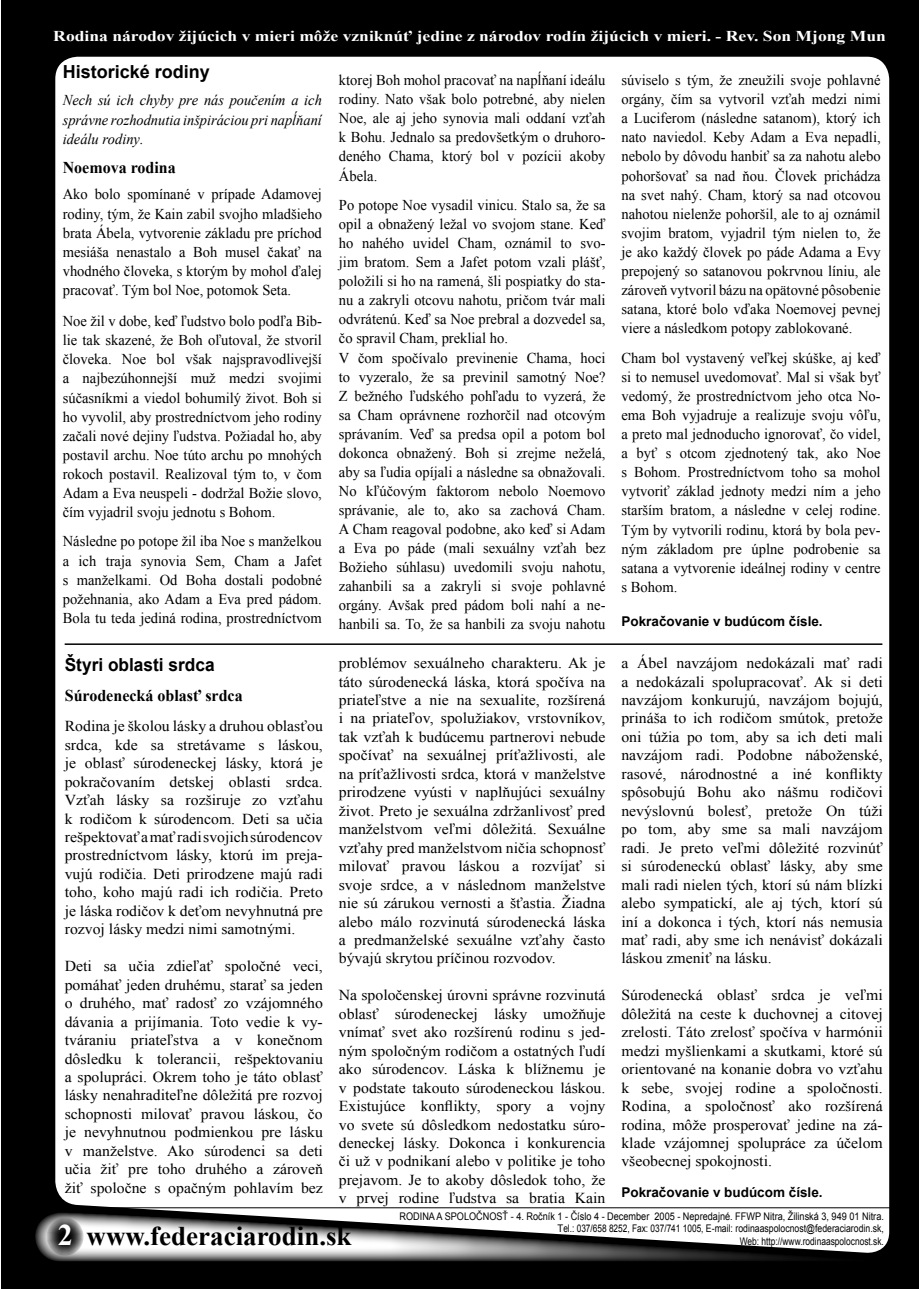
<style>
.page{position:relative;width:919px;height:1289px;background:#fff}
.page>*{position:absolute;margin:0;border:0;box-sizing:border-box;transform-origin:0 0}
.t1{font:700 30px "Times New Roman";color:#fff}
.t2{font:700 27px "Times New Roman";color:#000}
.t3{font:700 18px "Arial";color:#000;scale:.96 1}
.t4{font:700 18px "Arial";color:#000}
.t5{font:700 16.5px "Times New Roman";color:#000}
.t6{font:15.15px/18.5px "Times New Roman";color:#000;text-align:justify;scale:1.04 1}
.t7{font:15px/19px "Times New Roman";color:#000;text-align:justify}
.t8{font:700 15px "Times New Roman";color:#fff;scale:1.17 1}
.t9{font:italic 15px/19.5px "Times New Roman";color:#000;text-align:justify;scale:.96 1}
.t10{font:700 13.5px "Arial";color:#000}
.t11{font:10.5px/12.6px "Arial";color:#000;text-align:right;scale:.87 1}
.t12{font:10.5px "Arial";color:#000;scale:.8 1}
</style>
<div class="page">
<div style="left:1px;top:0;width:917px;height:1288px;background:#000"></div>
<svg style="left:35px;top:1212px;width:855px;height:49px"></svg>
<div style="left:55px;top:57px;width:834px;height:1196px;background:#fff"></div>
<hr style="left:96px;top:1207px;width:800px;height:1px;background:#000">
<svg style="left:47px;top:1217px;width:37px;height:38px"></svg>
<hr style="left:65px;top:643px;width:817px;height:2px;background:#000">
<p class="t8" style="left:53px;top:26px;width:713px">Rodina národov žijúcich v mieri môže vzniknúť jedine z národov rodín žijúcich v mieri. - Rev. Son Mjong Mun</p>
<p class="t4" style="left:63px;top:60px;width:149px">Historické rodiny</p>
<p class="t9" style="left:63px;top:90px;width:271px">Nech sú ich chyby pre nás poučením a ich správne rozhodnutia inšpiráciou pri napĺňaní ideálu rodiny.</p>
<p class="t5" style="left:63px;top:156px;width:115px">Noemova rodina</p>
<p class="t7" style="left:63px;top:185px;width:261px">Ako bolo spomínané v prípade Adamovej rodiny, tým, že Kain zabil svojho mladšieho brata Ábela, vytvorenie základu pre príchod mesiáša nenastalo a Boh musel čakať na vhodného človeka, s ktorým by mohol ďalej pracovať. Tým bol Noe, potomok Seta.</p>
<p class="t7" style="left:63px;top:311px;width:261px">Noe žil v dobe, keď ľudstvo bolo podľa Bib&shy;lie tak skazené, že Boh oľutoval, že stvoril človeka. Noe bol však najspravodlivejší a najbezúhonnejší muž medzi svojimi súčasníkmi a viedol bohumilý život. Boh si ho vyvolil, aby prostredníctvom jeho rodiny začali nové dejiny ľudstva. Požiadal ho, aby postavil archu. Noe túto archu po mnohých rokoch postavil. Realizoval tým to, v čom Adam a Eva neuspeli - dodržal Božie slovo, čím vyjadril svoju jednotu s Bohom.</p>
<p class="t7" style="left:63px;top:531px;width:261px">Následne po potope žil iba Noe s manželkou a ich traja synovia Sem, Cham a Jafet s manželkami. Od Boha dostali podobné požehnania, ako Adam a Eva pred pádom.<br>Bola tu teda jediná rodina, prostredníctvom</p>
<p class="t7" style="left:339px;top:70px;width:268px">ktorej Boh mohol pracovať na napĺňaní ideálu rodiny. Nato však bolo potrebné, aby nielen Noe, ale aj jeho synovia mali oddaní vzťah k Bohu. Jednalo sa predovšetkým o druhoro&shy;deného Chama, ktorý bol v pozícii akoby Ábela.</p>
<p class="t7" style="left:339px;top:195px;width:268px;text-align:left">Po potope Noe vysadil vinicu. Stalo sa, že sa opil a obnažený ležal vo svojom stane. Keď ho nahého uvidel Cham, oznámil to svo&shy;jim bratom. Sem a Jafet potom vzali plášť, položili si ho na ramená, šli pospiatky do sta&shy;nu a zakryli otcovu nahotu, pričom tvár mali odvrátenú. Keď sa Noe prebral a dozvedel sa, čo spravil Cham, preklial ho.<br>V čom spočívalo previnenie Chama, hoci to vyzeralo, že sa previnil samotný Noe?<br>Z bežného ľudského pohľadu to vyzerá, že sa Cham oprávnene rozhorčil nad otcovým správaním. Veď sa predsa opil a potom bol dokonca obnažený. Boh si zrejme neželá, aby sa ľudia opíjali a následne sa obnažovali.<br>No kľúčovým faktorom nebolo Noemovo správanie, ale to, ako sa zachová Cham.<br>A Cham reagoval podobne, ako keď si Adam a Eva po páde (mali sexuálny vzťah bez Božieho súhlasu) uvedomili svoju nahotu, zahanbili sa a zakryli si svoje pohlavné orgány. Avšak pred pádom boli nahí a ne&shy;hanbili sa. To, že sa hanbili za svoju nahotu</p>
<p class="t7" style="left:621px;top:70px;width:261px">súviselo s tým, že zneužili svoje pohlavné orgány, čím sa vytvoril vzťah medzi nimi a Luciferom (následne satanom), ktorý ich nato naviedol. Keby Adam a Eva nepadli, nebolo by dôvodu hanbiť sa za nahotu alebo pohoršovať sa nad ňou. Človek prichádza na svet nahý. Cham, ktorý sa nad otcovou nahotou nielenže pohoršil, ale to aj oznámil svojim bratom, vyjadril tým nielen to, že je ako každý človek po páde Adama a Evy prepojený so satanovou pokrvnou líniu, ale zároveň vytvoril bázu na opätovné pôsobenie satana, ktoré bolo vďaka Noemovej pevnej viere a následkom potopy zablokované.</p>
<p class="t7" style="left:621px;top:348px;width:261px">Cham bol vystavený veľkej skúške, aj keď si to nemusel uvedomovať. Mal si však byť vedomý, že prostredníctvom jeho otca No&shy;ema Boh vyjadruje a realizuje svoju vôľu, a preto mal jednoducho ignorovať, čo videl, a byť s otcom zjednotený tak, ako Noe s Bohom. Prostredníctvom toho sa mohol vytvoriť základ jednoty medzi ním a jeho starším bratom, a následne v celej rodine.<br>Tým by vytvorili rodinu, ktorá by bola pev&shy;ným základom pre úplne podrobenie sa satana a vytvorenie ideálnej rodiny v centre s Bohom.</p>
<p class="t10" style="left:621px;top:612px;width:203px">Pokračovanie v budúcom čísle.</p>
<p class="t3" style="left:65px;top:652px;width:158px">Štyri oblasti srdca</p>
<p class="t5" style="left:65px;top:684px;width:179px">Súrodenecká oblasť srdca</p>
<p class="t6" style="left:65px;top:716px;width:250px">Rodina je školou lásky a druhou oblasťou srdca, kde sa stretávame s láskou, je oblasť súrodeneckej lásky, ktorá je pokračovaním detskej oblasti srdca.<br>Vzťah lásky sa rozširuje zo vzťahu k rodičom k súrodencom. Deti sa učia rešpektovať a mať radi svojich súrodencov prostredníctvom lásky, ktorú im preja&shy;vujú rodičia. Deti prirodzene majú radi toho, koho majú radi ich rodičia. Preto je láska rodičov k deťom nevyhnutná pre rozvoj lásky medzi nimi samotnými.</p>
<p class="t6" style="left:65px;top:956px;width:250px">Deti sa učia zdieľať spoločné veci, pomáhať jeden druhému, starať sa jeden o druhého, mať radosť zo vzájomného dávania a prijímania. Toto vedie k vy&shy;tváraniu priateľstva a v konečnom dôsledku k tolerancii, rešpektovaniu a spolupráci. Okrem toho je táto oblasť lásky nenahraditeľne dôležitá pre rozvoj schopnosti milovať pravou láskou, čo je nevyhnutnou podmienkou pre lásku v manželstve. Ako súrodenci sa deti učia žiť pre toho druhého a zároveň žiť spoločne s opačným pohlavím bez</p>
<p class="t6" style="left:339px;top:653px;width:258px">problémov sexuálneho charakteru. Ak je táto súrodenecká láska, ktorá spočíva na priateľstve a nie na sexualite, rozšírená i na priateľov, spolužiakov, vrstovníkov, tak vzťah k budúcemu partnerovi nebude spočívať na sexuálnej príťažlivosti, ale na príťažlivosti srdca, ktorá v manželstve prirodzene vyústi v naplňujúci sexuálny život. Preto je sexuálna zdržanlivosť pred manželstvom veľmi dôležitá. Sexuálne vzťahy pred manželstvom ničia schopnosť milovať pravou láskou a rozvíjať si svoje srdce, a v následnom manželstve nie sú zárukou vernosti a šťastia. Žiadna alebo málo rozvinutá súrodenecká láska a predmanželské sexuálne vzťahy často bývajú skrytou príčinou rozvodov.</p>
<p class="t6" style="left:339px;top:985px;width:258px">Na spoločenskej úrovni správne rozvinutá oblasť súrodeneckej lásky umožňuje vnímať svet ako rozšírenú rodinu s jed&shy;ným spoločným rodičom a ostatných ľudí ako súrodencov. Láska k blížnemu je v podstate takouto súrodeneckou láskou.<br>Existujúce konflikty, spory a vojny vo svete sú dôsledkom nedostatku súro&shy;deneckej lásky. Dokonca i konkurencia či už v podnikaní alebo v politike je toho prejavom. Je to akoby dôsledok toho, že v prvej rodine ľudstva sa bratia Kain</p>
<p class="t6" style="left:621px;top:653px;width:253px">a Ábel navzájom nedokázali mať radi a nedokázali spolupracovať. Ak si deti navzájom konkurujú, navzájom bojujú, prináša to ich rodičom smútok, pretože oni túžia po tom, aby sa ich deti mali navzájom radi. Podobne náboženské, rasové, národnostné a iné konflikty spôsobujú Bohu ako nášmu rodičovi nevýslovnú bolesť, pretože On túži po tom, aby sme sa mali navzájom radi. Je preto veľmi dôležité rozvinúť si súrodeneckú oblasť lásky, aby sme mali radi nielen tých, ktorí sú nám blízki alebo sympatickí, ale aj tých, ktorí sú iní a dokonca i tých, ktorí nás nemusia mať radi, aby sme ich nenávisť dokázali láskou zmeniť na lásku.</p>
<p class="t6" style="left:621px;top:985px;width:253px">Súrodenecká oblasť srdca je veľmi dôležitá na ceste k duchovnej a citovej zrelosti. Táto zrelosť spočíva v harmónii medzi myšlienkami a skutkami, ktoré sú orientované na konanie dobra vo vzťahu k sebe, svojej rodine a spoločnosti.<br>Rodina, a spoločnosť ako rozšírená rodina, môže prosperovať jedine na zá&shy;klade vzájomnej spolupráce za účelom všeobecnej spokojnosti.</p>
<p class="t10" style="left:621px;top:1182px;width:203px">Pokračovanie v budúcom čísle.</p>
<h1 class="t1" style="left:58px;top:1214px;width:16px">2</h1>
<h2 class="t2" style="left:86px;top:1216px;width:266px">www.federaciarodin.sk</h2>
<p class="t11" style="left:399px;top:1209px;width:558px">RODINA A SPOLOČNOSŤ - 4. Ročník 1 - Číslo 4 - December 2005 - Nepredajné. FFWP Nitra, Žilinská 3, 949 01 Nitra.<br>Tel.: 037/658 8252, Fax: 037/741 1005, E-mail: rodinaaspolocnost@federaciarodin.sk,</p>
<p class="t12" style="left:739px;top:1234px;width:182px">Web: http://www.rodinaaspolocnost.sk.</p>
</div>
